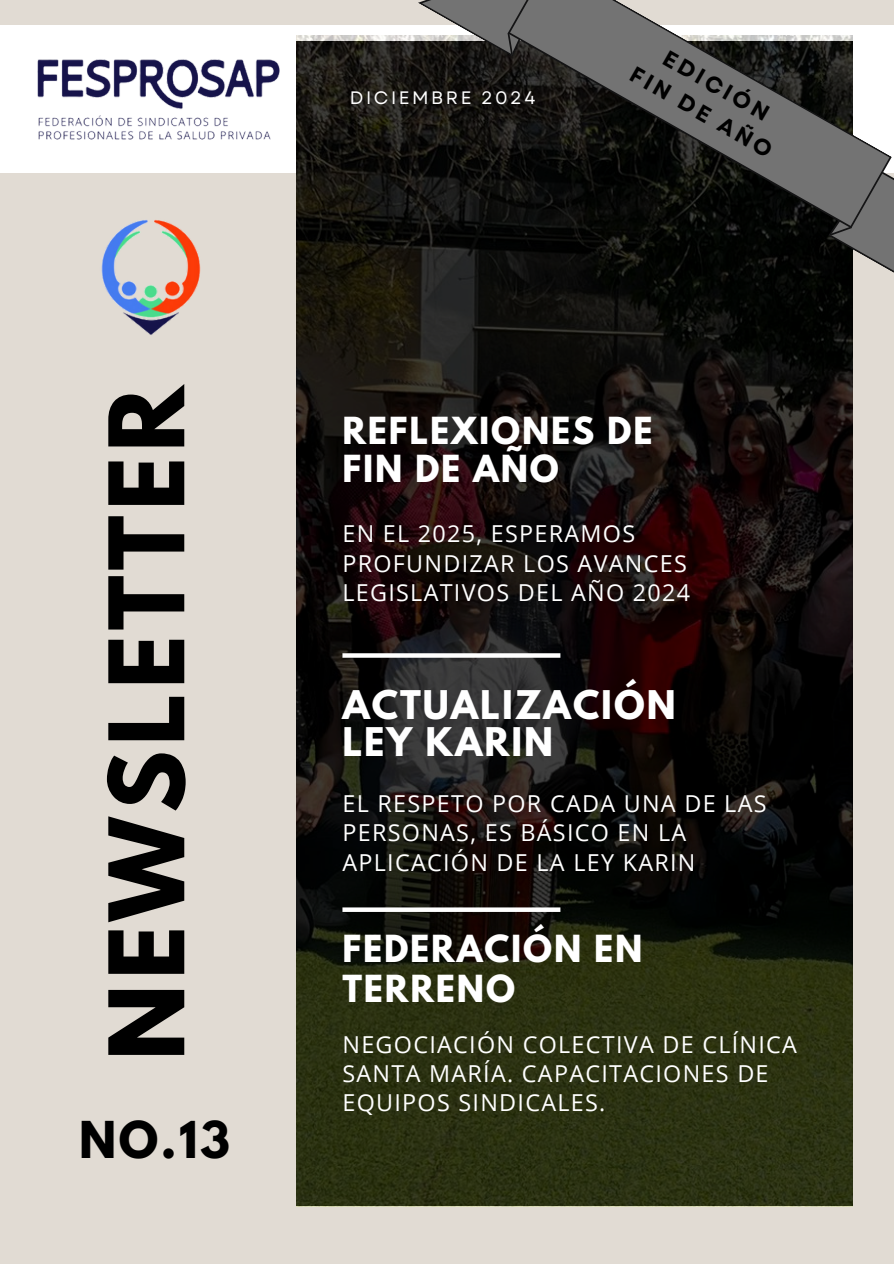
<style>
.page{position:relative;width:894px;height:1264px;background:#fff}
.page>*{position:absolute;margin:0;border:0;box-sizing:border-box;transform-origin:0 0}
.t1{font:700 91.95px "League Spartan";letter-spacing:.055em;color:#000}
.t2{font:700 45px "League Spartan";color:#000}
.t3{font:700 34.95px/37.2px "League Spartan";letter-spacing:.055em;color:#fff}
.t4{font:700 33px/37.2px "League Spartan";letter-spacing:.055em;color:#fff}
.t5{font:23.4px/29.2px "Open Sans";letter-spacing:.055em;color:#fff}
.t6{font:700 22.5px/30.5px "Garet";color:#000;text-align:center}
.t7{font:18px "Garet";letter-spacing:.14em;color:#fff}
</style>
<div class="page">
<div style="left:0;top:0;width:893px;height:1263px;background:#e1dbd3"></div>
<div style="left:0;top:25px;width:893px;height:148px;background:#fff"></div>
<img style="left:297px;top:35px;width:555px;height:1170px">
<svg style="left:342px;top:653px;width:218px;height:4px"></svg>
<svg style="left:342px;top:907px;width:218px;height:4px"></svg>
<img style="left:101px;top:220px;width:100px;height:115px">
<img style="left:37px;top:59px;width:243px;height:81px">
<svg style="left:417px;top:0;width:90px;height:57px"></svg>
<svg style="left:828px;top:176px;width:65px;height:113px"></svg>
<svg style="left:507px;top:0;width:384px;height:228px;background:#555553"></svg>
<p class="t1" style="left:101px;top:1060px;width:678px;rotate:-90deg">NEWSLETTER</p>
<h4 class="t2" style="left:79px;top:1117px;width:152px">NO.13</h4>
<h3 class="t7" style="left:350px;top:84px;width:187px">DICIEMBRE 2024</h3>
<p class="t6" style="left:654px;top:33px;width:161px;rotate:30deg">EDICIÓN<br>FIN DE AÑO</p>
<p class="t4" style="left:342px;top:416px;width:311px">REFLEXIONES DE<br>FIN DE AÑO</p>
<p class="t5" style="left:342px;top:518px;width:349px">EN EL 2025, ESPERAMOS<br>PROFUNDIZAR LOS AVANCES<br>LEGISLATIVOS DEL AÑO 2024</p>
<p class="t3" style="left:342px;top:690px;width:334px">ACTUALIZACIÓN<br>LEY KARIN</p>
<h5 class="t5" style="left:342px;top:788px;width:425px">EL RESPETO POR CADA UNA DE LAS<br>PERSONAS, ES BÁSICO EN LA<br>APLICACIÓN DE LA LEY KARIN</h5>
<p class="t4" style="left:342px;top:933px;width:301px;line-height:39.3px">FEDERACIÓN EN<br>TERRENO</p>
<h3 class="t5" style="left:342px;top:1028px;width:456px">NEGOCIACIÓN COLECTIVA DE CLÍNICA<br>SANTA MARÍA. CAPACITACIONES DE<br>EQUIPOS SINDICALES.</h3>
</div>
